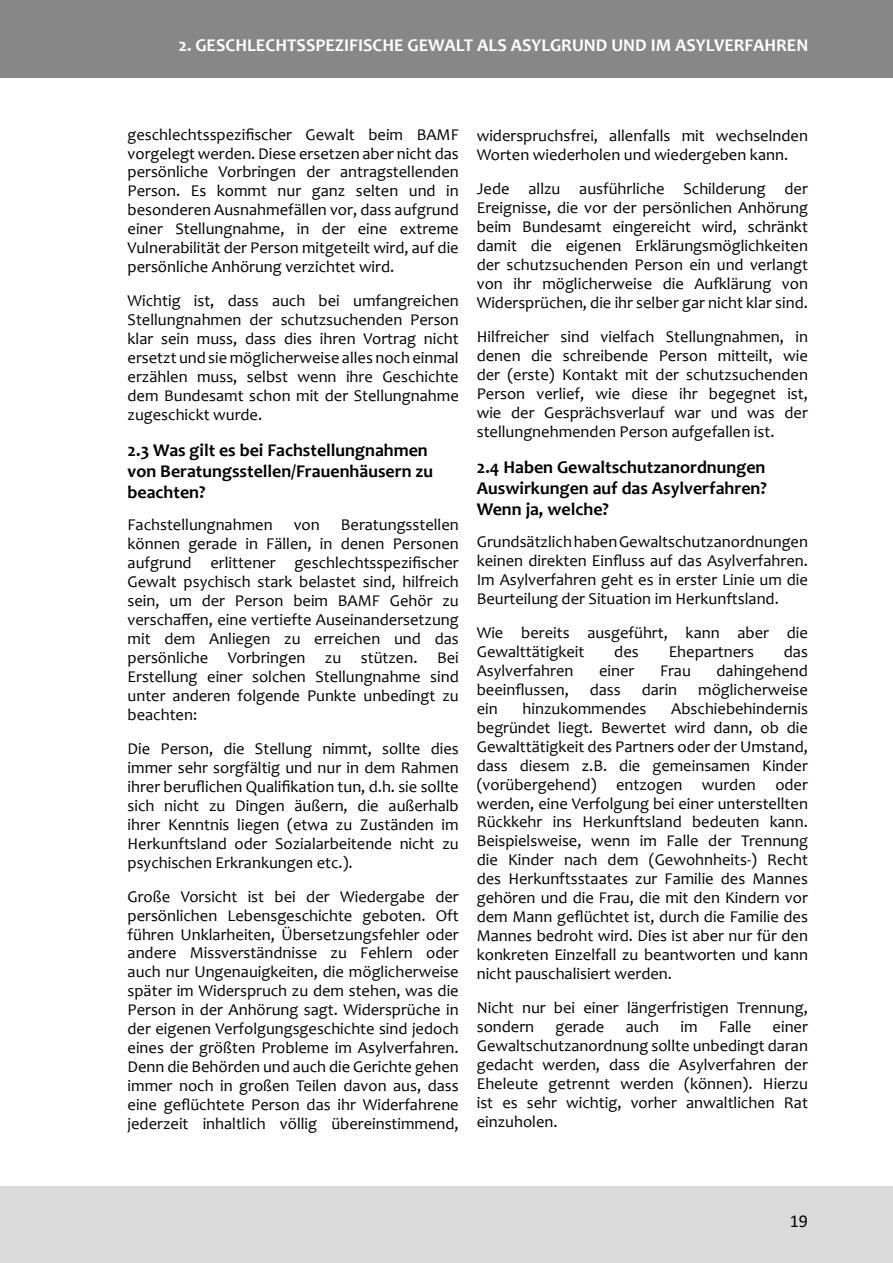
<style>
.page{position:relative;width:893px;height:1263px;background:#fff}
.page>*{position:absolute;margin:0;border:0;box-sizing:border-box;transform-origin:0 0}
.Heading_2{font:700 18px/21px "Candara";color:#000}
.t1{font:700 18px "Candara";color:#fff}
.t2{font:18px "Calibri";color:#000}
.Fließtext{font:16.5px/18.9px "Candara";color:#000;text-align:justify}
.Fließtext-2{font:16.5px/18.9px "Candara 2";color:#000}
.s1{font-family:"Candara 2"}
.s2{font-family:"Candara"}
</style>
<div class="page">
<div style="left:0;top:1186px;width:893px;height:77px;background:#dadada"></div>
<div style="left:0;top:0;width:893px;height:78px;background:#878787"></div>
<p class="t1" style="left:178px;top:34px;width:631px">2. GESCHLECHTSSPEZIFISCHE GEWALT ALS ASYLGRUND UND IM ASYLVERFAHREN</p>
<p class="Fließtext" style="left:128px;top:125px;width:333px">geschlechtsspezifischer Gewalt beim BAMF vorgelegt werden. Diese ersetzen aber nicht das persönliche Vorbringen der antragstellenden Person. Es kommt nur ganz selten und in besonderen Ausnahmefällen vor, dass aufgrund <span class="s1">einer Stellungnahme, in der eine extreme </span>Vulnerabilität der Person mitgeteilt wird, auf die persönliche Anhörung verzichtet wird.</p>
<p class="Fließtext" style="left:128px;top:291px;width:333px">Wichtig ist, dass auch bei umfangreichen Stellungnahmen der schutzsuchenden Person klar sein muss, dass dies ihren Vortrag nicht ersetzt und sie möglicherweise alles noch einmal erzählen muss, selbst wenn ihre Geschichte dem Bundesamt schon mit der Stellungnahme zugeschickt wurde.</p>
<h2 class="Heading_2" style="left:128px;top:440px;width:307px">2.3 Was gilt es bei Fachstellungnahmen von Beratungsstellen/Frauenhäusern zu beachten?</h2>
<p class="Fließtext" style="left:128px;top:515px;width:147px">Fachstellungnahmen</p>
<p class="Fließtext" style="left:294px;top:515px;width:28px">von</p>
<p class="Fließtext" style="left:128px;top:515px;width:333px;text-indent:213px">Beratungsstellen können gerade in Fällen, in denen Personen aufgrund erlittener geschlechtsspezifischer Gewalt psychisch stark belastet sind, hilfreich sein, um der Person beim BAMF Gehör zu verschaffen, eine vertiefte Auseinandersetzung mit dem Anliegen zu erreichen und das persönliche Vorbringen zu stützen. Bei Erstellung einer solchen Stellungnahme sind unter anderen folgende Punkte unbedingt zu beachten:</p>
<p class="Fließtext" style="left:128px;top:739px;width:333px">Die Person, die Stellung nimmt, sollte dies immer sehr sorgfältig und nur in dem Rahmen ihrer beruflichen Qualifikation tun, d.h. sie sollte sich nicht zu Dingen äußern, die außerhalb ihrer Kenntnis liegen (etwa zu Zuständen im Herkunftsland oder Sozialarbeitende nicht zu psychischen Erkrankungen etc.).</p>
<p class="Fließtext" style="left:128px;top:886px;width:333px">Große Vorsicht ist bei der Wiedergabe der persönlichen Lebensgeschichte geboten. Oft führen Unklarheiten, Übersetzungsfehler oder andere Missverständnisse zu Fehlern oder auch nur Ungenauigkeiten, die möglicherweise später im Widerspruch zu dem stehen, was die Person in der Anhörung sagt. Widersprüche in der eigenen Verfolgungsgeschichte sind jedoch eines der größten Probleme im Asylverfahren.<br>Denn die Behörden und auch die Gerichte gehen immer noch in großen Teilen davon aus, dass eine geflüchtete Person das ihr Widerfahrene jederzeit inhaltlich völlig übereinstimmend,</p>
<p class="Fließtext" style="left:477px;top:126px;width:333px">widerspruchsfrei, allenfalls mit wechselnden<br><span class="s1">Worten wiederholen und wiedergeben kann.</span></p>
<p class="Fließtext" style="left:477px;top:179px;width:333px">Jede allzu ausführliche Schilderung der Ereignisse, die vor der persönlichen Anhörung beim Bundesamt eingereicht wird, schränkt damit die eigenen Erklärungsmöglichkeiten der schutzsuchenden Person ein und verlangt von ihr möglicherweise die Aufklärung von Widersprüchen, die ihr selber gar nicht klar sind.</p>
<p class="Fließtext" style="left:477px;top:327px;width:333px">Hilfreicher sind vielfach Stellungnahmen, in denen die schreibende Person mitteilt, wie der (erste) Kontakt mit der schutzsuchenden Person verlief, wie diese ihr begegnet ist, wie der Gesprächsverlauf war und was der stellungnehmenden Person aufgefallen ist.</p>
<h2 class="Heading_2" style="left:477px;top:456px;width:292px;text-align:justify">2.4 Haben Gewaltschutzanordnungen Auswirkungen auf das Asylverfahren?<br>Wenn ja, welche?</h2>
<p class="Fließtext" style="left:477px;top:532px;width:333px">Grundsätzlich haben Gewaltschutzanordnungen keinen direkten Einfluss auf das Asylverfahren.<br>Im Asylverfahren geht es in erster Linie um die Beurteilung der Situation im Herkunftsland.</p>
<p class="Fließtext-2" style="left:477px;top:623px;width:333px">Wie bereits ausgeführt, kann aber die<br><span class="s2">Gewalttätigkeit</span></p>
<p class="Fließtext" style="left:614px;top:642px;width:26px">des</p>
<p class="Fließtext" style="left:669px;top:642px;width:87px">Ehepartners</p>
<p class="Fließtext" style="left:784px;top:642px;width:26px">das</p>
<p class="Fließtext" style="left:477px;top:661px;width:98px">Asylverfahren</p>
<p class="Fließtext" style="left:599px;top:661px;width:37px">einer</p>
<p class="Fließtext" style="left:660px;top:661px;width:32px">Frau</p>
<p class="Fließtext" style="left:716px;top:661px;width:93px">dahingehend</p>
<p class="Fließtext" style="left:477px;top:680px;width:94px">beeinflussen,</p>
<p class="Fließtext" style="left:590px;top:680px;width:33px">dass</p>
<p class="Fließtext" style="left:642px;top:680px;width:37px">darin</p>
<p class="Fließtext" style="left:698px;top:680px;width:111px">möglicherweise</p>
<p class="Fließtext" style="left:477px;top:699px;width:23px">ein</p>
<p class="Fließtext" style="left:522px;top:699px;width:126px">hinzukommendes</p>
<p class="Fließtext" style="left:477px;top:699px;width:333px;text-indent:195px">Abschiebehindernis <span class="s1">begründet liegt. Bewertet wird dann, ob die </span>Gewalttätigkeit des Partners oder der Umstand, <span class="s1">dass diesem z.B. die gemeinsamen Kinder </span>(vorübergehend) entzogen wurden oder <span class="s1">werden, eine Verfolgung bei einer unterstellten </span>Rückkehr ins Herkunftsland bedeuten kann.<br><span class="s1">Beispielsweise, wenn im Falle der Trennung </span>die Kinder nach dem (Gewohnheits-) Recht des Herkunftsstaates zur Familie des Mannes gehören und die Frau, die mit den Kindern vor dem Mann geflüchtet ist, durch die Familie des Mannes bedroht wird. Dies ist aber nur für den <span class="s1">konkreten Einzelfall zu beantworten und kann </span>nicht pauschalisiert werden.</p>
<p class="Fließtext" style="left:477px;top:998px;width:333px">Nicht nur bei einer längerfristigen Trennung, sondern</p>
<p class="Fließtext" style="left:556px;top:1017px;width:50px">gerade</p>
<p class="Fließtext" style="left:626px;top:1017px;width:35px">auch</p>
<p class="Fließtext" style="left:680px;top:1017px;width:19px">im</p>
<p class="Fließtext" style="left:719px;top:1017px;width:34px">Falle</p>
<p class="Fließtext" style="left:477px;top:1017px;width:333px;text-indent:296px">einer Gewaltschutzanordnung sollte unbedingt daran gedacht werden, dass die Asylverfahren der Eheleute getrennt werden (können). Hierzu ist es sehr wichtig, vorher anwaltlichen Rat <span class="s1">einzuholen.</span></p>
<p class="t2" style="left:790px;top:1208px;width:20px">19</p>
</div>
